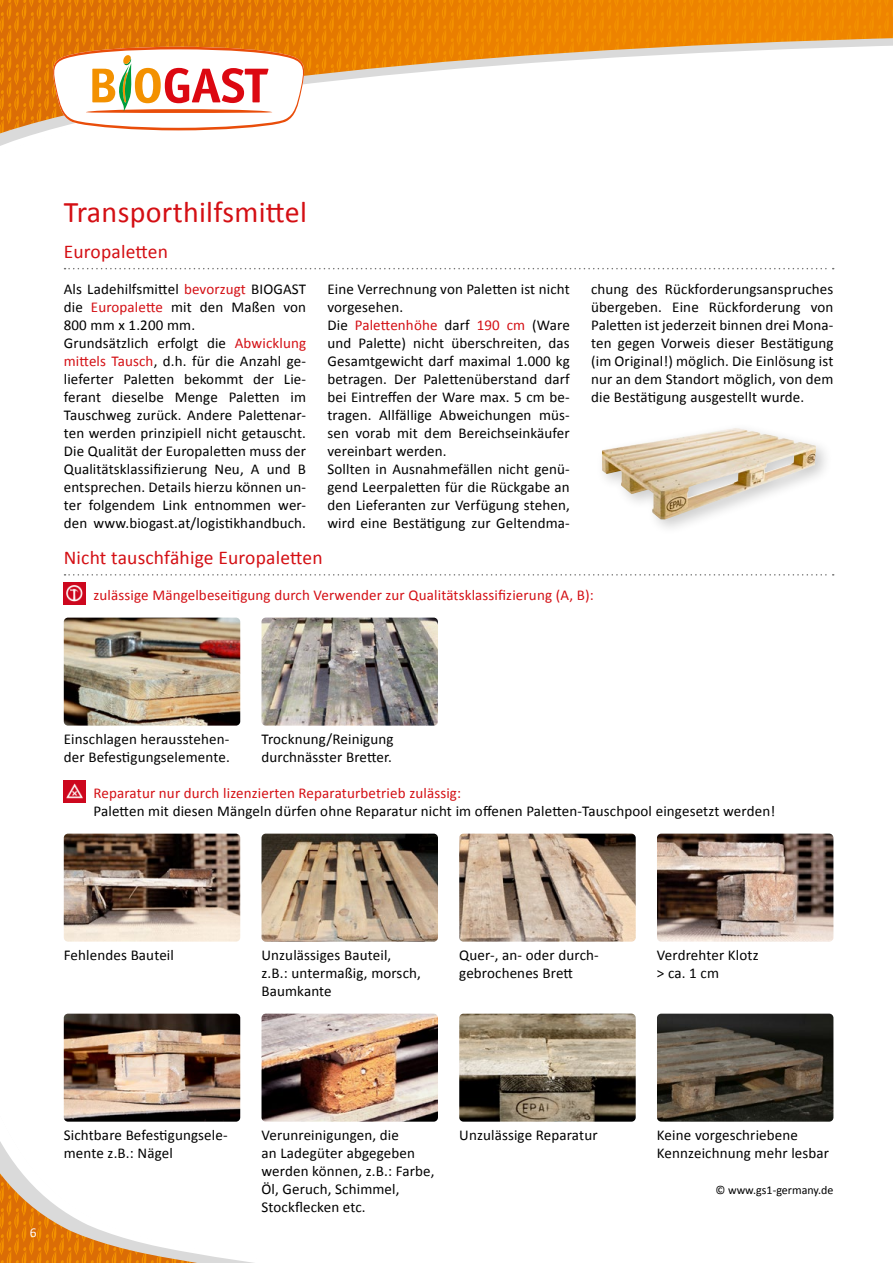
<style>
.page{position:relative;width:893px;height:1263px;background:#fff}
.page>*{position:absolute;margin:0;border:0;box-sizing:border-box;transform-origin:0 0}
.t1{font:30px "Calibri";letter-spacing:.01em;color:#d40f14}
.t2{font:19.5px "Calibri";letter-spacing:.01em;color:#d40f14}
.t3{font:15px/18px "Calibri";letter-spacing:.01em;color:#000}
.t4{font:15px "Calibri";letter-spacing:.01em;color:#d40f14}
.t5{font:13.5px "Calibri";color:#fff}
.t6{font:12px "Calibri";color:#000}
.s1{color:#d40f14}
</style>
<div class="page">
<svg style="left:0;top:0;width:893px;height:34px;background:#e97f01"></svg>
<svg style="left:0;top:34px;width:893px;height:7px;background:#e98205"></svg>
<svg style="left:0;top:41px;width:893px;height:105px"></svg>
<svg style="left:0;top:1067px;width:834px;height:196px"></svg>
<svg style="left:51px;top:47px;width:255px;height:83px"></svg>
<img style="left:64px;top:618px;width:176px;height:108px">
<img style="left:261px;top:618px;width:177px;height:108px">
<svg style="left:65px;top:268px;width:769px;height:1px"></svg>
<svg style="left:65px;top:574px;width:769px;height:2px"></svg>
<img style="left:602px;top:428px;width:214px;height:91px">
<img style="left:64px;top:834px;width:176px;height:108px">
<img style="left:64px;top:1014px;width:176px;height:108px">
<img style="left:459px;top:834px;width:177px;height:108px">
<img style="left:459px;top:1014px;width:177px;height:108px">
<img style="left:657px;top:834px;width:176px;height:108px">
<img style="left:657px;top:1014px;width:176px;height:108px">
<img style="left:261px;top:834px;width:177px;height:108px">
<img style="left:261px;top:1014px;width:177px;height:108px">
<img style="left:64px;top:781px;width:21px;height:21px">
<img style="left:64px;top:583px;width:21px;height:21px">
<h1 class="t1" style="left:64px;top:193px;width:245px">Transporthilfsmittel</h1>
<h2 class="t2" style="left:64px;top:239px;width:106px">Europaletten</h2>
<p class="t3" style="left:64px;top:280px;width:244px">Als Ladehilfsmittel <span class="s1">bevorzugt</span> BIOGAST die <span class="s1">Europalette</span> mit den Maßen von 800 mm x 1.200 mm.<br>Grundsätzlich erfolgt die <span class="s1">Abwicklung mittels Tausch</span>, d.h. für die Anzahl ge&shy;lieferter Paletten bekommt der Lie&shy;ferant dieselbe Menge Paletten im Tauschweg zurück. Andere Palettenar&shy;ten werden prinzipiell nicht getauscht.<br>Die Qualität der Europaletten muss der Qualitätsklassifizierung Neu, A und B entsprechen. Details hierzu können un&shy;ter folgendem Link entnommen wer&shy;den www.biogast.at/logistikhandbuch.</p>
<p class="t3" style="left:327px;top:280px;width:244px">Eine Verrechnung von Paletten ist nicht vorgesehen.<br>Die <span class="s1">Palettenhöhe</span> darf <span class="s1">190 cm</span> (Ware und Palette) nicht überschreiten, das Gesamtgewicht darf maximal 1.000 kg betragen. Der Palettenüberstand darf bei Eintreffen der Ware max. 5 cm be&shy;tragen. Allfällige Abweichungen müs&shy;sen vorab mit dem Bereichseinkäufer vereinbart werden.<br>Sollten in Ausnahmefällen nicht genü&shy;gend Leerpaletten für die Rückgabe an den Lieferanten zur Verfügung stehen, wird eine Bestätigung zur Geltendma-</p>
<p class="t3" style="left:591px;top:280px;width:244px;text-align:justify">chung des Rückforderungsanspruches übergeben. Eine Rückforderung von Paletten ist jederzeit binnen drei Mona&shy;ten gegen Vorweis dieser Bestätigung (im Original!) möglich. Die Einlösung ist nur an dem Standort möglich, von dem die Bestätigung ausgestellt wurde.</p>
<h2 class="t2" style="left:64px;top:545px;width:260px">Nicht tauschfähige Europaletten</h2>
<p class="t4" style="left:94px;top:585px;width:502px">zulässige Mängelbeseitigung durch Verwender zur Qualitätsklassifizierung (A, B):</p>
<p class="t3" style="left:64px;top:730px;width:168px">Einschlagen herausstehen&shy;der Befestigungselemente.</p>
<p class="t3" style="left:261px;top:730px;width:134px">Trocknung/Reinigung durchnässter Bretter.</p>
<p class="t4" style="left:94px;top:783px;width:369px">Reparatur nur durch lizenzierten Reparaturbetrieb zulässig:</p>
<p class="t3" style="left:94px;top:802px;width:683px">Paletten mit diesen Mängeln dürfen ohne Reparatur nicht im offenen Paletten-Tauschpool eingesetzt werden!</p>
<p class="t3" style="left:64px;top:946px;width:112px">Fehlendes Bauteil</p>
<p class="t3" style="left:261px;top:946px;width:161px">Unzulässiges Bauteil, z.B.: untermaßig, morsch,<br>Baumkante</p>
<p class="t3" style="left:459px;top:946px;width:140px">Quer-, an- oder durch&shy;gebrochenes Brett</p>
<p class="t3" style="left:657px;top:946px;width:103px">Verdrehter Klotz &gt; ca. 1 cm</p>
<p class="t5" style="left:30px;top:1224px;width:8px">6</p>
<p class="t3" style="left:64px;top:1126px;width:165px">Sichtbare Befestigungsele&shy;mente z.B.: Nägel</p>
<p class="t3" style="left:459px;top:1126px;width:140px">Unzulässige Reparatur</p>
<p class="t3" style="left:657px;top:1126px;width:174px">Keine vorgeschriebene<br>Kennzeichnung mehr lesbar</p>
<p class="t3" style="left:261px;top:1126px;width:175px">Verunreinigungen, die<br>an Ladegüter abgegeben werden können, z.B.: Farbe,<br>Öl, Geruch, Schimmel,<br>Stockflecken etc.</p>
<p class="t6" style="left:715px;top:1182px;width:120px">© www.gs1-germany.de</p>
</div>
